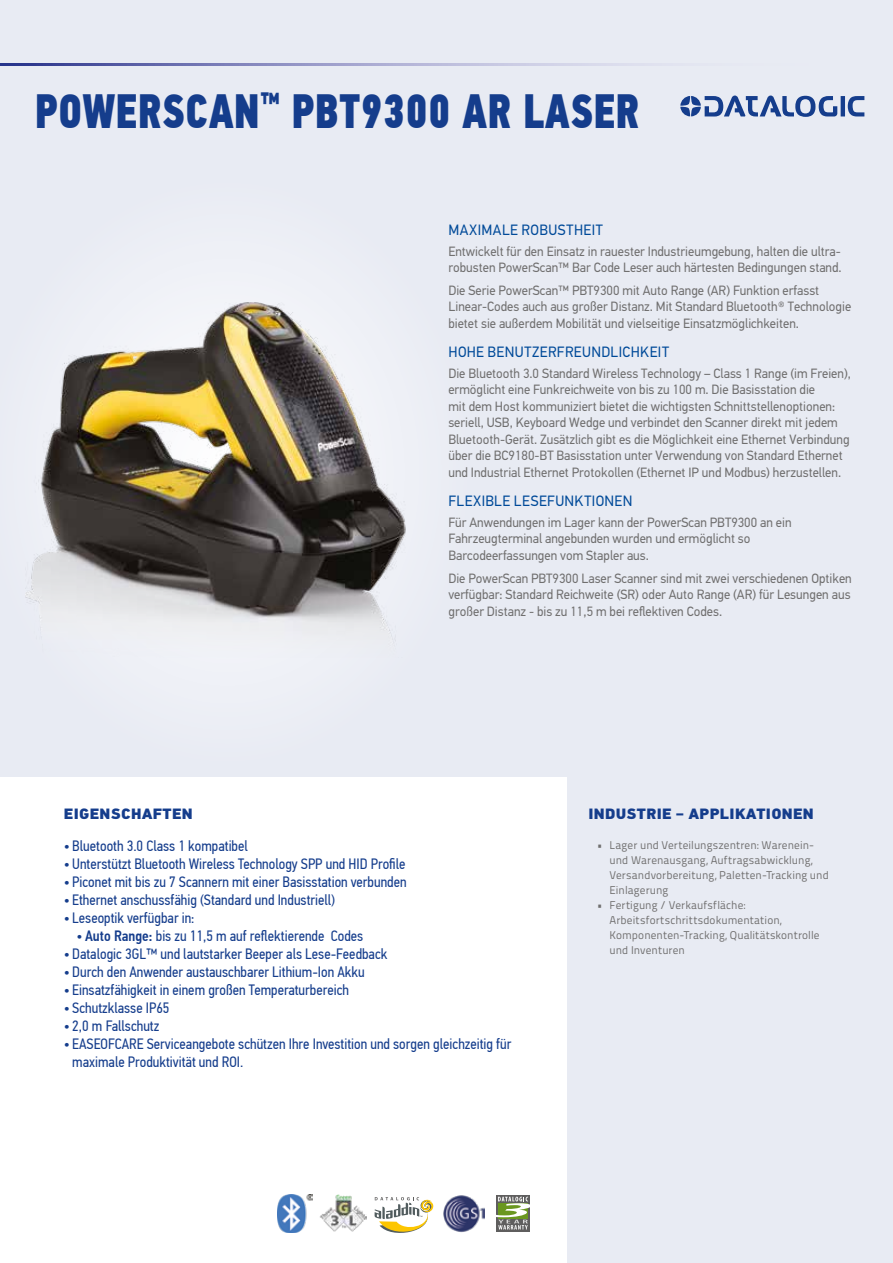
<style>
.page{position:relative;width:893px;height:1263px;background:#e8ebf3}
.page>*{position:absolute;margin:0;border:0;box-sizing:border-box;transform-origin:0 0}
.t1{font:48px "PF Din Text Cond Pro X Black";letter-spacing:.01em;color:#153d8c;scale:.85 1}
.t2{font:15px/18px "PF Din Text Cond Pro";color:#153d8c}
.t3{font:15px "PF Din Text Pro";letter-spacing:.03em;color:#004a99;scale:.96 1}
.t4{font:900 15px "PF Din Text Pro";letter-spacing:.02em;color:#153d8c}
.t5{font:13.5px/16.5px "PF Din Text Pro";color:#706f6f;scale:.96 1}
.t6{font:11.25px/15px "Titillium Text 22 L";letter-spacing:.01em;color:#706f6f}
.s1{font-weight:500}
</style>
<div class="page">
<svg style="left:0;top:64px;width:645px;height:1px"></svg>
<img style="left:26px;top:302px;width:380px;height:339px">
<svg style="left:680px;top:96px;width:184px;height:21px"></svg>
<div style="left:0;top:777px;width:567px;height:486px;background:#fff"></div>
<svg style="left:375px;top:1197px;width:59px;height:36px"></svg>
<img style="left:443px;top:1195px;width:41px;height:38px">
<svg style="left:496px;top:1195px;width:34px;height:36px"></svg>
<svg style="left:496px;top:1197px;width:34px;height:32px"></svg>
<img style="left:320px;top:1195px;width:46px;height:36px">
<img style="left:277px;top:1194px;width:36px;height:39px">
<h1 class="t1" style="left:35px;top:81px;width:713px">POWERSCAN<sup>™</sup> PBT9300 AR LASER</h1>
<p class="t3" style="left:448px;top:221px;width:162px">MAXIMALE ROBUSTHEIT</p>
<p class="t5" style="left:448px;top:243px;width:411px">Entwickelt für den Einsatz in rauester Industrieumgebung, halten die ultra&shy;robusten PowerScan™ Bar Code Leser auch härtesten Bedingungen stand.</p>
<p class="t5" style="left:448px;top:282px;width:421px">Die Serie PowerScan™ PBT9300 mit Auto Range (AR) Funktion erfasst<br>Linear-Codes auch aus großer Distanz. Mit Standard Bluetooth® Technologie bietet sie außerdem Mobilität und vielseitige Einsatzmöglichkeiten.</p>
<p class="t3" style="left:448px;top:343px;width:231px">HOHE BENUTZERFREUNDLICHKEIT</p>
<p class="t5" style="left:448px;top:365px;width:421px">Die Bluetooth 3.0 Standard Wireless Technology – Class 1 Range (im Freien), ermöglicht eine Funkreichweite von bis zu 100 m. Die Basisstation die<br>mit dem Host kommuniziert bietet die wichtigsten Schnittstellenoptionen: seriell, USB, Keyboard Wedge und verbindet den Scanner direkt mit jedem Bluetooth-Gerät. Zusätzlich gibt es die Möglichkeit eine Ethernet Verbindung über die BC9180-BT Basisstation unter Verwendung von Standard Ethernet und Industrial Ethernet Protokollen (Ethernet IP und Modbus) herzustellen.</p>
<p class="t3" style="left:448px;top:492px;width:193px">FLEXIBLE LESEFUNKTIONEN</p>
<p class="t5" style="left:448px;top:514px;width:359px">Für Anwendungen im Lager kann der PowerScan PBT9300 an ein<br>Fahrzeugterminal angebunden wurden und ermöglicht so<br>Barcodeerfassungen vom Stapler aus.</p>
<p class="t5" style="left:448px;top:570px;width:422px;text-align:justify">Die PowerScan PBT9300 Laser Scanner sind mit zwei verschiedenen Optiken verfügbar: Standard Reichweite (SR) oder Auto Range (AR) für Lesungen aus großer Distanz - bis zu 11,5 m bei reflektiven Codes.</p>
<p class="t4" style="left:64px;top:804px;width:130px">EIGENSCHAFTEN</p>
<p class="t2" style="left:64px;top:836px;width:186px">• Bluetooth 3.0 Class 1 kompatibel</p>
<p class="t2" style="left:64px;top:854px;width:343px">• Unterstützt Bluetooth Wireless Technology SPP und HID Profile</p>
<p class="t2" style="left:64px;top:872px;width:344px">• Piconet mit bis zu 7 Scannern mit einer Basisstation verbunden</p>
<p class="t2" style="left:64px;top:890px;width:273px">• Ethernet anschussfähig (Standard und Industriell)</p>
<p class="t2" style="left:64px;top:908px;width:132px">• Leseoptik verfügbar in:</p>
<p class="t2" style="left:77px;top:926px;width:288px">• <span class="s1">Auto Range:</span> bis zu 11,5 m auf reflektierende Codes</p>
<p class="t2" style="left:64px;top:944px;width:325px">• Datalogic 3GL™ und lautstarker Beeper als Lese-Feedback</p>
<p class="t2" style="left:64px;top:962px;width:302px">• Durch den Anwender austauschbarer Lithium-Ion Akku</p>
<p class="t2" style="left:64px;top:980px;width:287px">• Einsatzfähigkeit in einem großen Temperaturbereich</p>
<p class="t2" style="left:64px;top:998px;width:107px">• Schutzklasse IP65</p>
<p class="t2" style="left:64px;top:1016px;width:97px">• 2,0 m Fallschutz</p>
<p class="t2" style="left:72px;top:1034px;width:441px;text-indent:-9px">• EASEOFCARE Serviceangebote schützen Ihre Investition und sorgen gleichzeitig für maximale Produktivität und ROI.</p>
<p class="t4" style="left:588px;top:804px;width:227px">INDUSTRIE – APPLIKATIONEN</p>
<p class="t6" style="left:609px;top:837px;width:221px;text-indent:-13px">• Lager und Verteilungszentren: Warenein&shy;und Warenausgang, Auftragsabwicklung, Versandvorbereitung, Paletten-Tracking und Einlagerung</p>
<p class="t6" style="left:609px;top:897px;width:212px;text-indent:-13px">• Fertigung / Verkaufsfläche:<br>Arbeitsfortschrittsdokumentation,<br>Komponenten-Tracking, Qualitätskontrolle und Inventuren</p>
</div>
